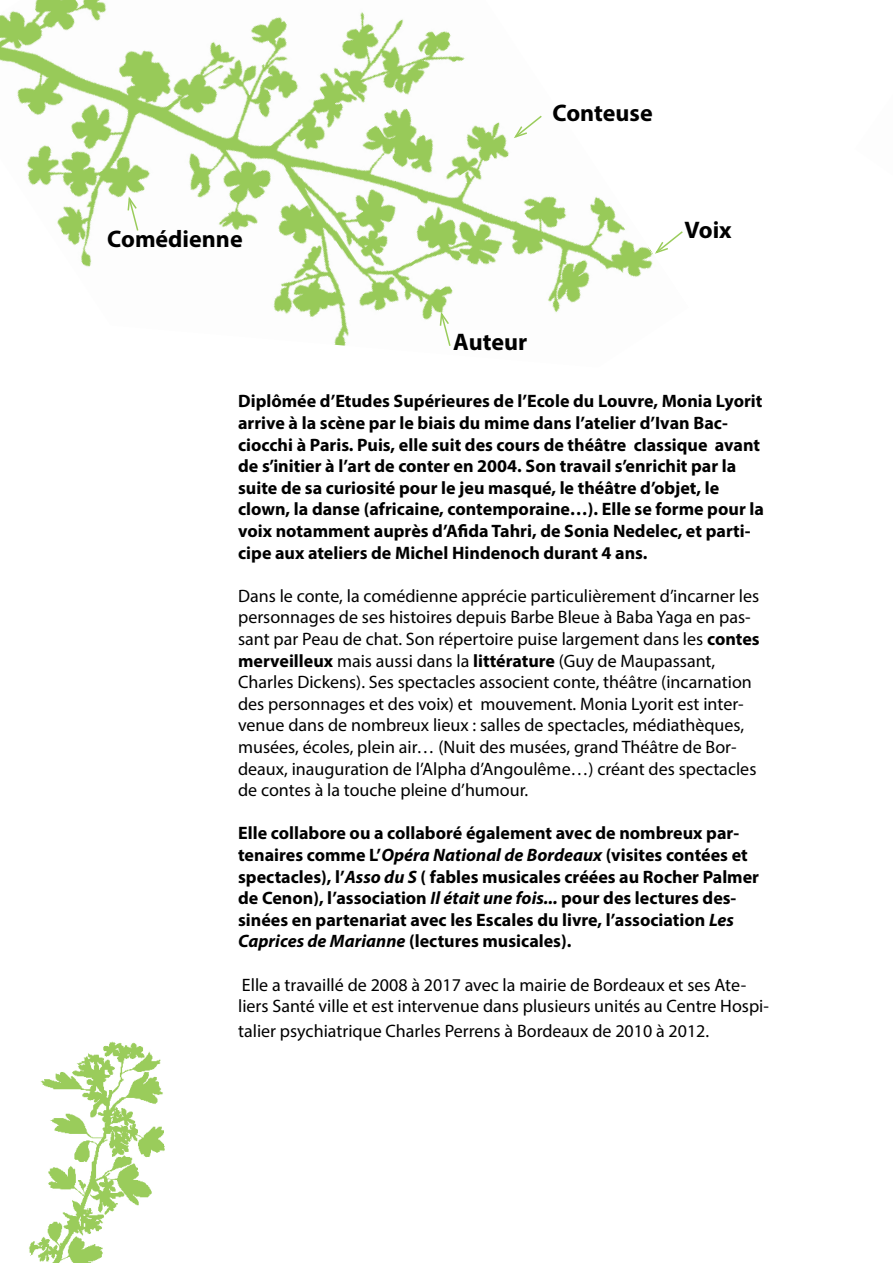
<style>
.page{position:relative;width:893px;height:1263px;background:#fff}
.page>*{position:absolute;margin:0;border:0;box-sizing:border-box;transform-origin:0 0}
.t1{font:700 24px "Myriad Pro";color:#000}
.t2{font:700 18px/21.6px "Myriad Pro";color:#000}
.t3{font:18px/21.6px "Myriad Pro";color:#000}
.s1{font-weight:700}
.s2{font-style:italic}
</style>
<div class="page">
<img style="left:0;top:0;width:653px;height:346px">
<svg style="left:127px;top:194px;width:13px;height:38px"></svg>
<svg style="left:512px;top:114px;width:31px;height:26px"></svg>
<svg style="left:439px;top:310px;width:13px;height:36px"></svg>
<svg style="left:655px;top:231px;width:28px;height:23px"></svg>
<img style="left:29px;top:1041px;width:136px;height:222px">
<h1 class="t1" style="left:107px;top:223px;width:137px">Comédienne</h1>
<h1 class="t1" style="left:553px;top:97px;width:102px">Conteuse</h1>
<h1 class="t1" style="left:453px;top:326px;width:75px">Auteur</h1>
<h1 class="t1" style="left:685px;top:214px;width:49px">Voix</h1>
<p class="t2" style="left:238px;top:390px;width:527px">Diplômée d’Etudes Supérieures de l’Ecole du Louvre, Monia Lyorit arrive à la scène par le biais du mime dans l’atelier d’Ivan Bac&shy;ciocchi à Paris. Puis, elle suit des cours de théâtre classique avant de s’initier à l’art de conter en 2004. Son travail s’enrichit par la suite de sa curiosité pour le jeu masqué, le théâtre d’objet, le clown, la danse (africaine, contemporaine…). Elle se forme pour la voix notamment auprès d’Afida Tahri, de Sonia Nedelec, et parti&shy;cipe aux ateliers de Michel Hindenoch durant 4 ans.</p>
<p class="t3" style="left:238px;top:585px;width:523px">Dans le conte, la comédienne apprécie particulièrement d’incarner les personnages de ses histoires depuis Barbe Bleue à Baba Yaga en pas&shy;sant par Peau de chat. Son répertoire puise largement dans les <span class="s1">contes merveilleux</span> mais aussi dans la <span class="s1">littérature</span> (Guy de Maupassant, Charles Dickens). Ses spectacles associent conte, théâtre (incarnation des personnages et des voix) et mouvement. Monia Lyorit est inter&shy;venue dans de nombreux lieux : salles de spectacles, médiathèques, musées, écoles, plein air… (Nuit des musées, grand Théâtre de Bor&shy;deaux, inauguration de l’Alpha d’Angoulême…) créant des spectacles de contes à la touche pleine d’humour.</p>
<p class="t2" style="left:238px;top:822px;width:522px">Elle collabore ou a collaboré également avec de nombreux par&shy;tenaires comme L’<span class="s2">Opéra National de Bordeaux</span> (visites contées et spectacles), l’<span class="s2">Asso du S</span> ( fables musicales créées au Rocher Palmer de Cenon), l’association <span class="s2">Il était une fois...</span> pour des lectures des&shy;sinées en partenariat avec les Escales du livre, l’association <span class="s2">Les Caprices de Marianne</span> (lectures musicales).</p>
<p class="t3" style="left:238px;top:973px;width:532px">Elle a travaillé de 2008 à 2017 avec la mairie de Bordeaux et ses Ate&shy;liers Santé ville et est intervenue dans plusieurs unités au Centre Hospi-</p>
<p class="t3" style="left:238px;top:1020px;width:473px">talier psychiatrique Charles Perrens à Bordeaux de 2010 à 2012.</p>
</div>
